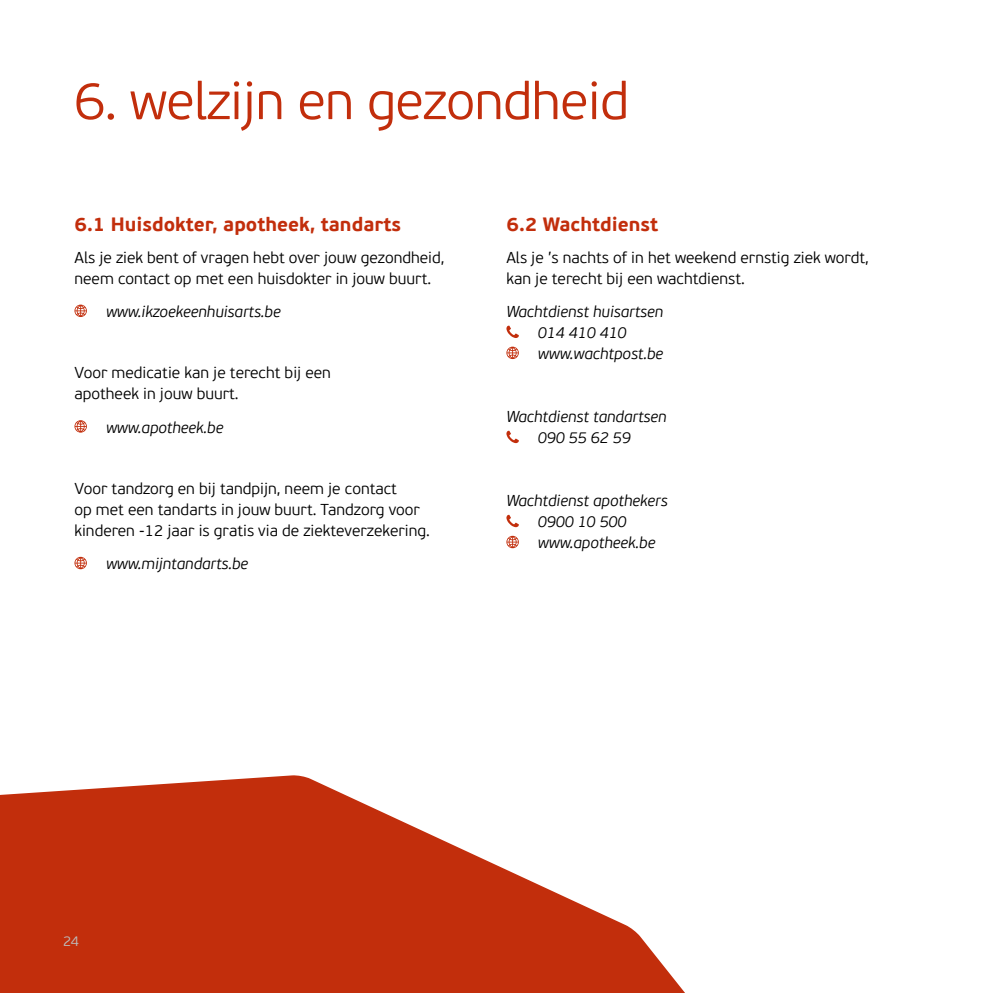
<style>
.page{position:relative;width:993px;height:993px;background:#fff}
.page>*{position:absolute;margin:0;border:0;box-sizing:border-box;transform-origin:0 0}
.t1{font:300 52.5px "PF Beau Sans Pro";letter-spacing:-.01em;color:#c22e0c}
.t2{font:700 19.25px "PF Beau Sans Pro";color:#c22e0c}
.t3{font:300 15.75px/21px "PF Beau Sans Pro";color:#000}
.t4{font:italic 300 15.75px/21px "PF Beau Sans Pro";color:#000}
.t5{font:300 14px "PF Beau Sans Pro";color:#bcbcbc}
</style>
<div class="page">
<svg style="left:0;top:775px;width:685px;height:217px;fill:#c22e0c"></svg>
<svg style="left:74px;top:304px;width:13px;height:13px"></svg>
<svg style="left:74px;top:420px;width:13px;height:12px"></svg>
<svg style="left:74px;top:556px;width:13px;height:13px"></svg>
<svg style="left:506px;top:325px;width:12px;height:13px"></svg>
<svg style="left:506px;top:346px;width:12px;height:13px"></svg>
<svg style="left:506px;top:430px;width:12px;height:13px"></svg>
<svg style="left:506px;top:514px;width:12px;height:13px"></svg>
<svg style="left:506px;top:535px;width:12px;height:13px"></svg>
<h1 class="t1" style="left:74px;top:71px;width:556px">6. welzijn en gezondheid</h1>
<p class="t2" style="left:74px;top:212px;width:328px">6.1 Huisdokter, apotheek, tandarts</p>
<p class="t3" style="left:74px;top:247px;width:371px">Als je ziek bent of vragen hebt over jouw gezondheid, neem contact op met een huisdokter in jouw buurt.</p>
<p class="t4" style="left:106px;top:301px;width:176px">www.ikzoekeenhuisarts.be</p>
<p class="t3" style="left:74px;top:362px;width:258px">Voor medicatie kan je terecht bij een apotheek in jouw buurt.</p>
<p class="t4" style="left:106px;top:417px;width:119px">www.apotheek.be</p>
<p class="t3" style="left:74px;top:478px;width:357px">Voor tandzorg en bij tandpijn, neem je contact<br>op met een tandarts in jouw buurt. Tandzorg voor kinderen -12 jaar is gratis via de ziekteverzekering.</p>
<p class="t4" style="left:106px;top:553px;width:144px">www.mijntandarts.be</p>
<p class="t2" style="left:506px;top:212px;width:153px">6.2 Wachtdienst</p>
<p class="t3" style="left:506px;top:247px;width:363px">Als je ’s nachts of in het weekend ernstig ziek wordt, kan je terecht bij een wachtdienst.</p>
<p class="t4" style="left:537px;top:301px;width:127px;text-indent:-32px">Wachtdienst huisartsen<br>014 410 410 www.wachtpost.be</p>
<p class="t4" style="left:506px;top:406px;width:162px;text-align:center">Wachtdienst tandartsen<br>090 55 62 59</p>
<p class="t4" style="left:537px;top:490px;width:131px;text-indent:-32px">Wachtdienst apothekers<br>0900 10 500 www.apotheek.be</p>
<p class="t5" style="left:63px;top:932px;width:18px">24</p>
</div>
